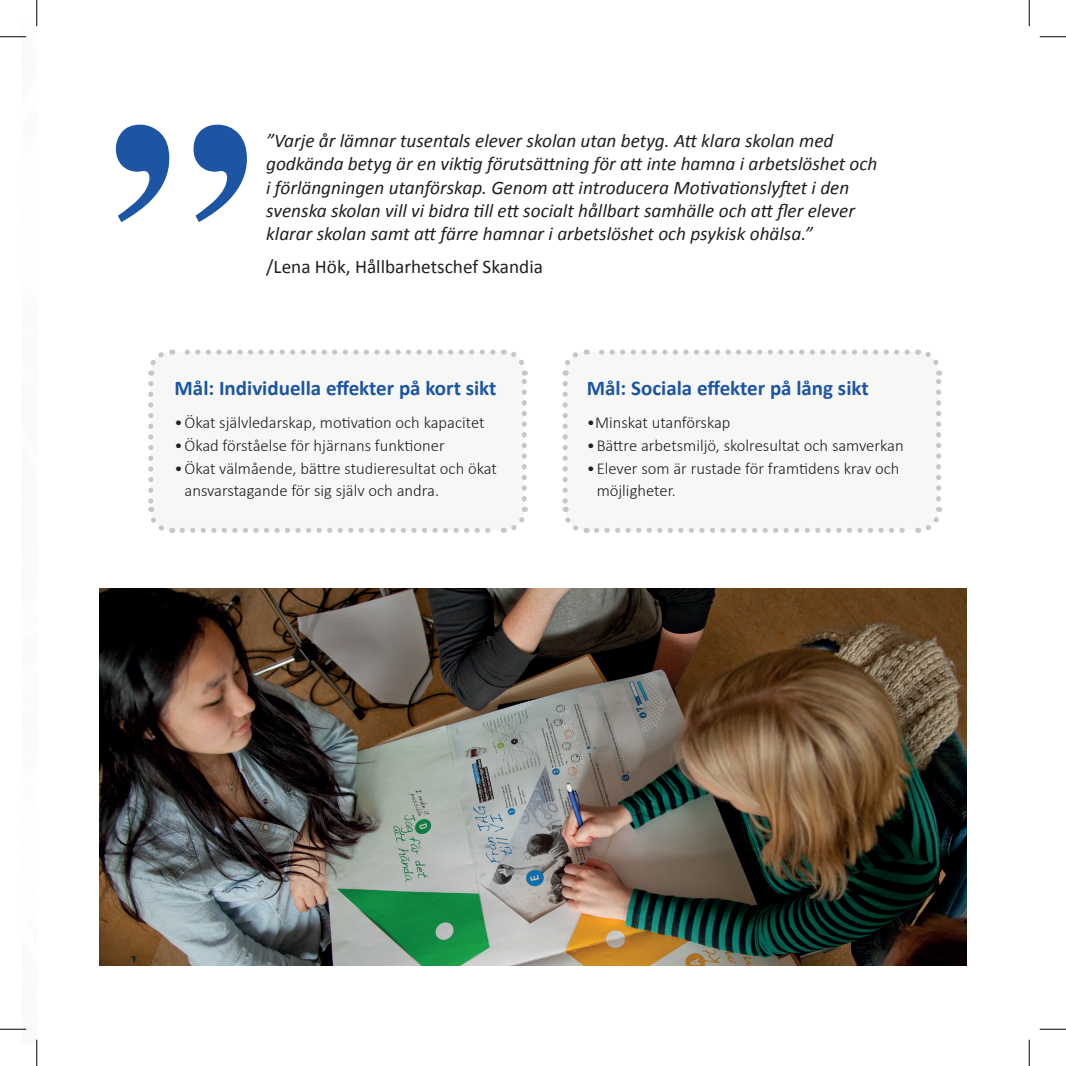
<style>
.page{position:relative;width:1066px;height:1066px;background:#fff}
.page>*{position:absolute;margin:0;border:0;box-sizing:border-box;transform-origin:0 0}
.t1{font:700 21px "Calibri";color:#1c55a4}
.t2{font:italic 19.25px/23.1px "Calibri";color:#231f20}
.t3{font:19.25px "Calibri";color:#231f20}
.t4{font:300 16.62px/22.8px "Calibri";color:#231f20}
</style>
<div class="page">
<svg style="left:116px;top:125px;width:131px;height:97px"></svg>
<div style="left:151px;top:352px;width:373px;height:178px;background:#f7f7f6;border-radius:21px"></div>
<svg style="left:148px;top:383px;width:25px;height:150px"></svg>
<svg style="left:182px;top:507px;width:346px;height:26px"></svg>
<svg style="left:502px;top:349px;width:26px;height:150px"></svg>
<svg style="left:148px;top:349px;width:345px;height:27px"></svg>
<div style="left:565px;top:352px;width:373px;height:178px;background:#f7f7f6;border-radius:21px"></div>
<svg style="left:562px;top:383px;width:25px;height:150px"></svg>
<svg style="left:596px;top:507px;width:346px;height:26px"></svg>
<svg style="left:917px;top:349px;width:25px;height:150px"></svg>
<svg style="left:562px;top:349px;width:345px;height:27px"></svg>
<img style="left:100px;top:589px;width:866px;height:377px">
<svg style="left:0;top:36px;width:26px;height:1px"></svg>
<svg style="left:1039px;top:36px;width:27px;height:1px"></svg>
<svg style="left:0;top:1029px;width:26px;height:1px"></svg>
<svg style="left:1039px;top:1029px;width:27px;height:1px"></svg>
<svg style="left:36px;top:0;width:1px;height:26px"></svg>
<svg style="left:36px;top:1039px;width:1px;height:27px"></svg>
<svg style="left:1029px;top:0;width:1px;height:26px"></svg>
<svg style="left:1029px;top:1039px;width:1px;height:27px"></svg>
<p class="t2" style="left:266px;top:129px;width:613px">”Varje år lämnar tusentals elever skolan utan betyg. Att klara skolan med godkända betyg är en viktig förutsättning för att inte hamna i arbetslöshet och i förlängningen utanförskap. Genom att introducera Motivationslyftet i den svenska skolan vill vi bidra till ett socialt hållbart samhälle och att fler elever klarar skolan samt att färre hamnar i arbetslöshet och psykisk ohälsa.”</p>
<p class="t3" style="left:266px;top:255px;width:278px">/Lena Hök, Hållbarhetschef Skandia</p>
<p class="t1" style="left:175px;top:375px;width:323px">Mål: Individuella effekter på kort sikt</p>
<p class="t4" style="left:175px;top:413px;width:311px">•Ökat självledarskap, motivation och kapacitet</p>
<p class="t4" style="left:175px;top:435px;width:272px">•Ökad förståelse för hjärnans funktioner</p>
<p class="t4" style="left:184px;top:458px;width:314px;text-indent:-10px">•Ökat välmående, bättre studieresultat och ökat ansvarstagande för sig själv och andra.</p>
<p class="t1" style="left:587px;top:375px;width:283px">Mål: Sociala effekter på lång sikt</p>
<p class="t4" style="left:587px;top:413px;width:145px">•Minskat utanförskap</p>
<p class="t4" style="left:587px;top:435px;width:318px">•Bättre arbetsmiljö, skolresultat och samverkan</p>
<p class="t4" style="left:596px;top:458px;width:304px;text-indent:-10px">•Elever som är rustade för framtidens krav och möjligheter.</p>
</div>
